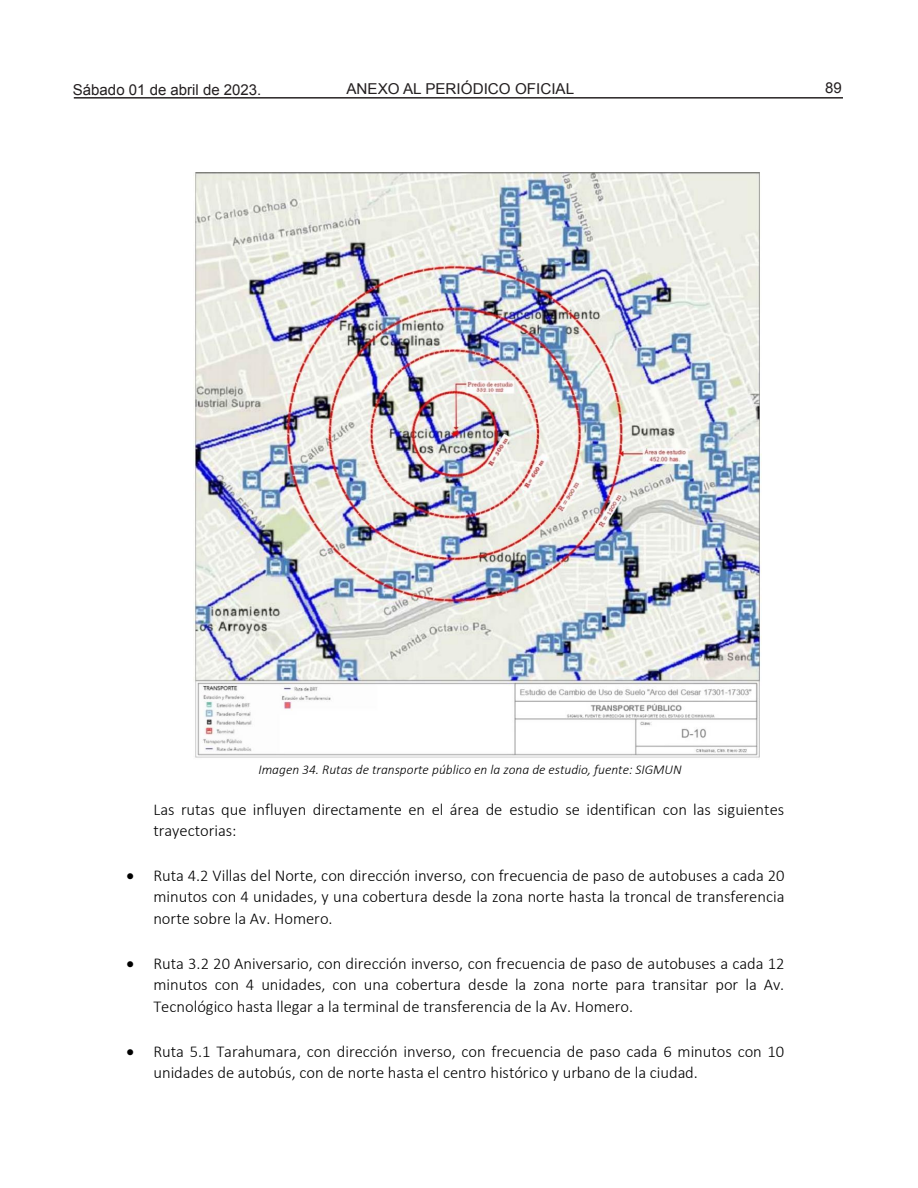
<style>
.page{position:relative;width:918px;height:1188px;background:#fff}
.page>*{position:absolute;margin:0;border:0;box-sizing:border-box;transform-origin:0 0}
.t1{font:300 16.5px/21.8px "Calibri";color:#000}
.t2{font:15px "Arial";color:#231f20}
.t3{font:italic 300 13.5px "Calibri";color:#000}
</style>
<div class="page">
<hr style="left:74px;top:97px;width:769px;height:2px;background:#231f20">
<img style="left:193px;top:173px;width:569px;height:585px">
<p class="t2" style="left:73px;top:80px;width:190px">Sábado 01 de abril de 2023.</p>
<p class="t2" style="left:346px;top:79px;width:229px">ANEXO AL PERIÓDICO OFICIAL</p>
<p class="t2" style="left:825px;top:78px;width:18px">89</p>
<p class="t3" style="left:258px;top:762px;width:425px">Imagen 34. Rutas de transporte público en la zona de estudio, fuente: SIGMUN</p>
<p class="t1" style="left:153px;top:798px;width:632px">Las rutas que influyen directamente en el área de estudio se identifican con las siguientes trayectorias:</p>
<p class="t1" style="left:153px;top:864px;width:633px;text-align:justify;text-indent:-27px">• Ruta 4.2 Villas del Norte, con dirección inverso, con frecuencia de paso de autobuses a cada 20 minutos con 4 unidades, y una cobertura desde la zona norte hasta la troncal de transferencia norte sobre la Av. Homero.</p>
<p class="t1" style="left:153px;top:952px;width:633px;text-align:justify;text-indent:-27px">• Ruta 3.2 20 Aniversario, con dirección inverso, con frecuencia de paso de autobuses a cada 12 minutos con 4 unidades, con una cobertura desde la zona norte para transitar por la Av.<br>Tecnológico hasta llegar a la terminal de transferencia de la Av. Homero.</p>
<p class="t1" style="left:153px;top:1040px;width:632px;text-indent:-27px">• Ruta 5.1 Tarahumara, con dirección inverso, con frecuencia de paso cada 6 minutos con 10 unidades de autobús, con de norte hasta el centro histórico y urbano de la ciudad.</p>
</div>
